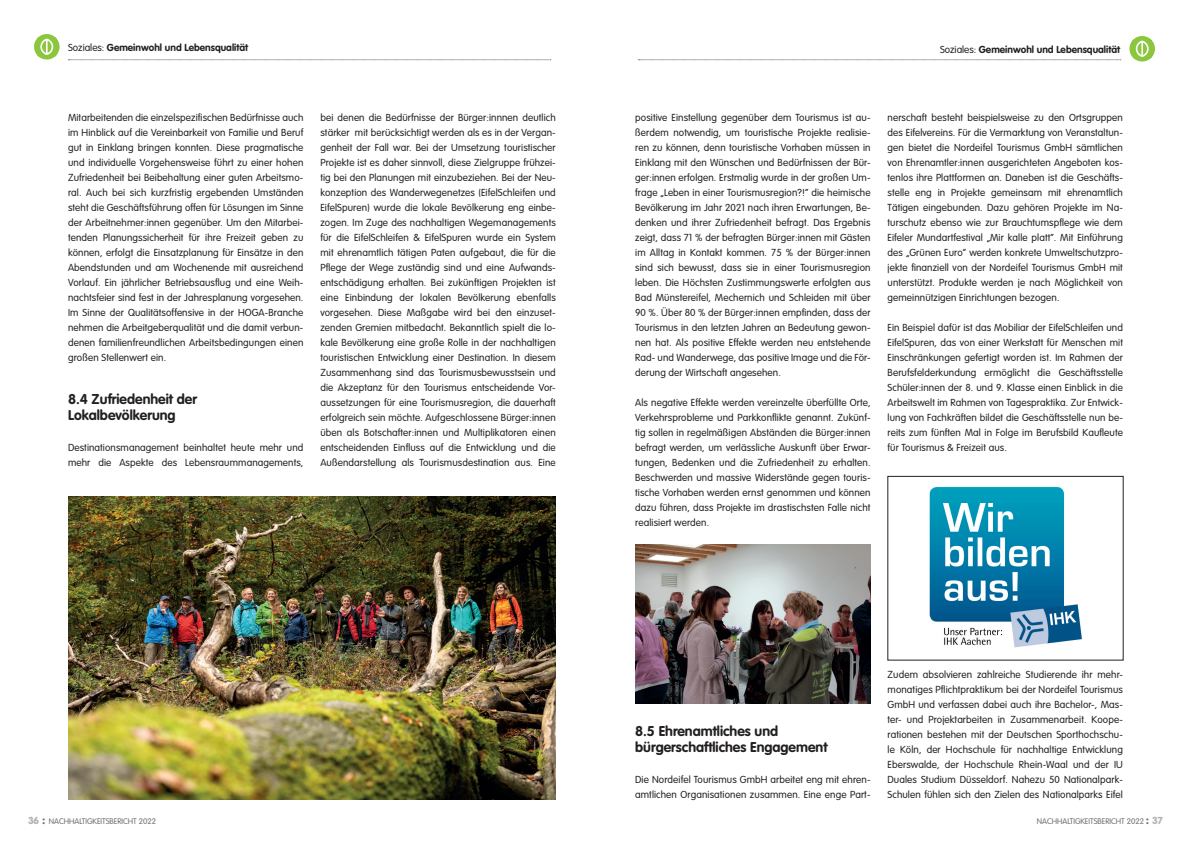
<style>
.page{position:relative;width:1191px;height:842px;background:#fff}
.page>*{position:absolute;margin:0;border:0;box-sizing:border-box;transform-origin:0 0}
.t1{font:700 14px/16px "VAG Rounded";color:#231f20}
.t2{font:300 10px/15px "VAG Rounded";letter-spacing:.01em;color:#231f20;text-align:justify}
.t3{font:700 10px "VAG Rounded";color:#231f20}
.t4{font:300 8px "VAG Rounded";color:#6c6d70}
.s1{font-weight:300}
.s2{font-weight:900;font-size:10px;color:#b2b3b7}
.s3{font-weight:900;font-size:12px}
</style>
<div class="page">
<svg style="left:1129px;top:36px;width:26px;height:26px"></svg>
<div style="left:1132px;top:39px;width:20px;height:20px;background:#8bc63e"></div>
<svg style="left:1135px;top:41px;width:13px;height:16px"></svg>
<svg style="left:34px;top:34px;width:26px;height:26px"></svg>
<div style="left:37px;top:37px;width:20px;height:20px;background:#8bc63e"></div>
<svg style="left:40px;top:39px;width:13px;height:16px"></svg>
<svg style="left:68px;top:60px;width:483px;height:1px"></svg>
<svg style="left:638px;top:60px;width:482px;height:1px"></svg>
<img style="left:635px;top:544px;width:235px;height:159px">
<img style="left:929px;top:487px;width:153px;height:161px">
<img style="left:68px;top:496px;width:488px;height:303px">
<p class="t3" style="left:68px;top:41px;width:182px"><span class="s1">Soziales:</span> Gemeinwohl und Lebensqualität</p>
<p class="t3" style="left:940px;top:43px;width:182px"><span class="s1">Soziales:</span> Gemeinwohl und Lebensqualität</p>
<p class="t2" style="left:68px;top:110px;width:237px">Mitarbeitenden die einzelspezifischen Bedürfnisse auch im Hinblick auf die Vereinbarkeit von Familie und Beruf gut in Einklang bringen konnten. Diese pragmatische und individuelle Vorgehensweise führt zu einer hohen Zufriedenheit bei Beibehaltung einer guten Arbeitsmo&shy;ral. Auch bei sich kurzfristig ergebenden Umständen steht die Geschäftsführung offen für Lösungen im Sinne der Arbeitnehmer:innen gegenüber. Um den Mitarbei&shy;tenden Planungssicherheit für ihre Freizeit geben zu können, erfolgt die Einsatzplanung für Einsätze in den Abendstunden und am Wochenende mit ausreichend Vorlauf. Ein jährlicher Betriebsausflug und eine Weih&shy;nachtsfeier sind fest in der Jahresplanung vorgesehen.<br>Im Sinne der Qualitätsoffensive in der HOGA-Branche nehmen die Arbeitgeberqualität und die damit verbun&shy;denen familienfreundlichen Arbeitsbedingungen einen großen Stellenwert ein.</p>
<h1 class="t1" style="left:68px;top:391px;width:130px">8.4 Zufriedenheit der<br>Lokalbevölkerung</h1>
<p class="t2" style="left:68px;top:440px;width:237px">Destinationsmanagement beinhaltet heute mehr und mehr die Aspekte des Lebensraummanagements,</p>
<p class="t2" style="left:320px;top:110px;width:237px">bei denen die Bedürfnisse der Bürger:innnen deutlich stärker mit berücksichtigt werden als es in der Vergan&shy;genheit der Fall war. Bei der Umsetzung touristischer Projekte ist es daher sinnvoll, diese Zielgruppe frühzei&shy;tig bei den Planungen mit einzubeziehen. Bei der Neu&shy;konzeption des Wanderwegenetzes (EifelSchleifen und EifelSpuren) wurde die lokale Bevölkerung eng einbe&shy;zogen. Im Zuge des nachhaltigen Wegemanagements für die EifelSchleifen &amp; EifelSpuren wurde ein System mit ehrenamtlich tätigen Paten aufgebaut, die für die Pflege der Wege zuständig sind und eine Aufwands&shy;entschädigung erhalten. Bei zukünftigen Projekten ist eine Einbindung der lokalen Bevölkerung ebenfalls vorgesehen. Diese Maßgabe wird bei den einzuset&shy;zenden Gremien mitbedacht. Bekanntlich spielt die lo&shy;kale Bevölkerung eine große Rolle in der nachhaltigen touristischen Entwicklung einer Destination. In diesem Zusammenhang sind das Tourismusbewusstsein und die Akzeptanz für den Tourismus entscheidende Vor&shy;aussetzungen für eine Tourismusregion, die dauerhaft erfolgreich sein möchte. Aufgeschlossene Bürger:innen üben als Botschafter:innen und Multiplikatoren einen entscheidenden Einfluss auf die Entwicklung und die Außendarstellung als Tourismusdestination aus. Eine</p>
<p class="t2" style="left:635px;top:110px;width:237px">positive Einstellung gegenüber dem Tourismus ist au&shy;ßerdem notwendig, um touristische Projekte realisie&shy;ren zu können, denn touristische Vorhaben müssen in Einklang mit den Wünschen und Bedürfnissen der Bür&shy;ger:innen erfolgen. Erstmalig wurde in der großen Um&shy;frage „Leben in einer Tourismusregion?!“ die heimische Bevölkerung im Jahr 2021 nach ihren Erwartungen, Be&shy;denken und ihrer Zufriedenheit befragt. Das Ergebnis zeigt, dass 71 % der befragten Bürger:innen mit Gästen im Alltag in Kontakt kommen. 75 % der Bürger:innen sind sich bewusst, dass sie in einer Tourismusregion leben. Die Höchsten Zustimmungswerte erfolgten aus Bad Münstereifel, Mechernich und Schleiden mit über 90 %. Über 80 % der Bürger:innen empfinden, dass der Tourismus in den letzten Jahren an Bedeutung gewon&shy;nen hat. Als positive Effekte werden neu entstehende Rad- und Wanderwege, das positive Image und die För&shy;derung der Wirtschaft angesehen.</p>
<p class="t2" style="left:635px;top:395px;width:237px">Als negative Effekte werden vereinzelte überfüllte Orte, Verkehrsprobleme und Parkkonflikte genannt. Zukünf&shy;tig sollen in regelmäßigen Abständen die Bürger:innen befragt werden, um verlässliche Auskunft über Erwar&shy;tungen, Bedenken und die Zufriedenheit zu erhalten.<br>Beschwerden und massive Widerstände gegen touris&shy;tische Vorhaben werden ernst genommen und können dazu führen, dass Projekte im drastischsten Falle nicht realisiert werden.</p>
<p class="t2" style="left:887px;top:110px;width:237px">nerschaft besteht beispielsweise zu den Ortsgruppen des Eifelvereins. Für die Vermarktung von Veranstaltun&shy;gen bietet die Nordeifel Tourismus GmbH sämtlichen von Ehrenamtler:innen ausgerichteten Angeboten kos&shy;tenlos ihre Plattformen an. Daneben ist die Geschäfts&shy;stelle eng in Projekte gemeinsam mit ehrenamtlich Tätigen eingebunden. Dazu gehören Projekte im Na&shy;turschutz ebenso wie zur Brauchtumspflege wie dem Eifeler Mundartfestival „Mir kalle platt“. Mit Einführung des „Grünen Euro“ werden konkrete Umweltschutzpro&shy;jekte finanziell von der Nordeifel Tourismus GmbH mit unterstützt. Produkte werden je nach Möglichkeit von gemeinnützigen Einrichtungen bezogen.</p>
<p class="t2" style="left:887px;top:320px;width:237px">Ein Beispiel dafür ist das Mobiliar der EifelSchleifen und EifelSpuren, das von einer Werkstatt für Menschen mit Einschränkungen gefertigt worden ist. Im Rahmen der Berufsfelderkundung ermöglicht die Geschäftsstelle Schüler:innen der 8. und 9. Klasse einen Einblick in die Arbeitswelt im Rahmen von Tagespraktika. Zur Entwick&shy;lung von Fachkräften bildet die Geschäftsstelle nun be&shy;reits zum fünften Mal in Folge im Berufsbild Kaufleute für Tourismus &amp; Freizeit aus.</p>
<h1 class="t1" style="left:635px;top:723px;width:194px">8.5 Ehrenamtliches und bürgerschaftliches Engagement</h1>
<p class="t2" style="left:635px;top:772px;width:237px">Die Nordeifel Tourismus GmbH arbeitet eng mit ehren&shy;amtlichen Organisationen zusammen. Eine enge Part-</p>
<p class="t2" style="left:887px;top:667px;width:237px">Zudem absolvieren zahlreiche Studierende ihr mehr&shy;monatiges Pflichtpraktikum bei der Nordeifel Tourismus GmbH und verfassen dabei auch ihre Bachelor-, Mas&shy;ter- und Projektarbeiten in Zusammenarbeit. Koope&shy;rationen bestehen mit der Deutschen Sporthochschu&shy;le Köln, der Hochschule für nachhaltige Entwicklung Eberswalde, der Hochschule Rhein-Waal und der IU Duales Studium Düsseldorf. Nahezu 50 Nationalpark-Schulen fühlen sich den Zielen des Nationalparks Eifel</p>
<p class="t4" style="left:28px;top:816px;width:129px"><span class="s2">36</span> <span class="s3">:</span> NACHHALTIGKEITSBERICHT 2022</p>
<p class="t4" style="left:1036px;top:816px;width:127px">NACHHALTIGKEITSBERICHT 2022 <span class="s3">:</span> <span class="s2">37</span></p>
</div>
